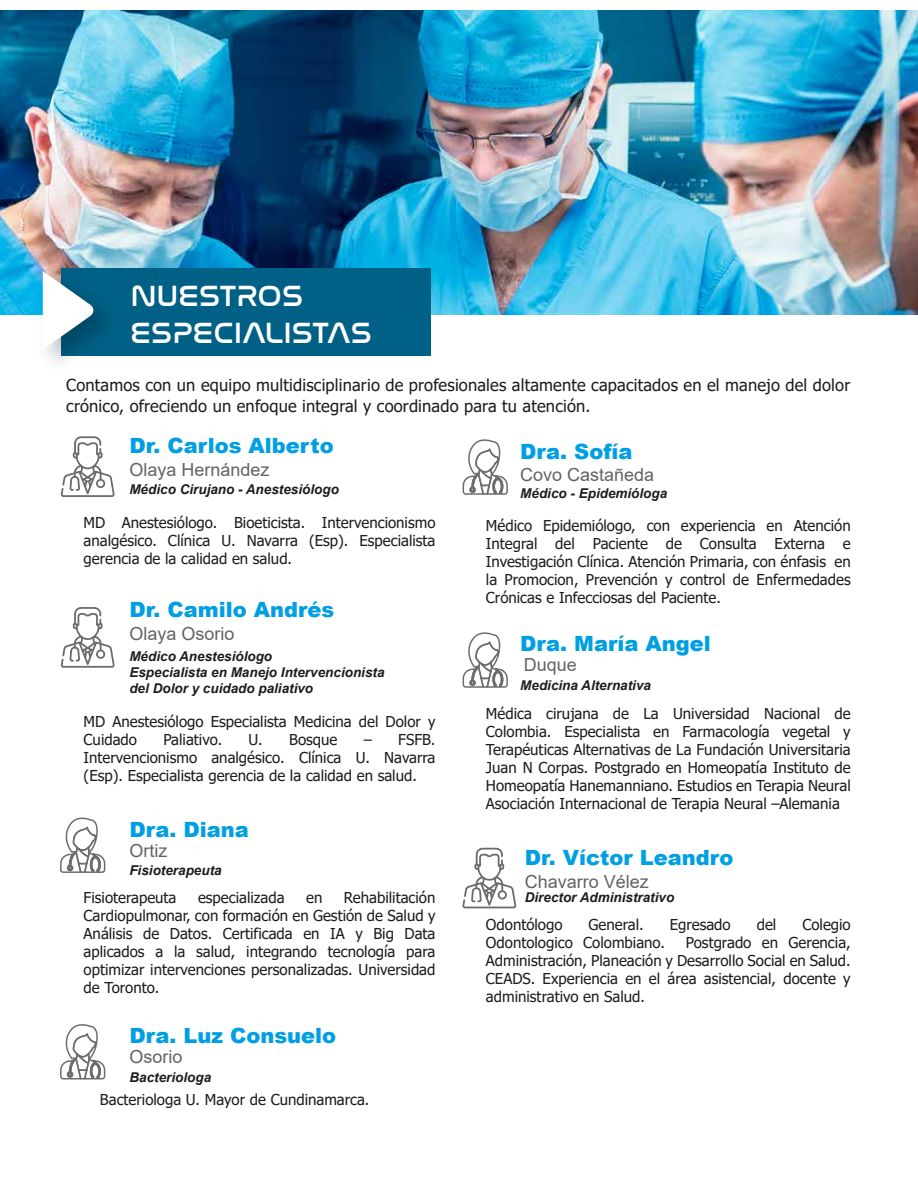
<style>
.page{position:relative;width:918px;height:1188px;background:#fff}
.page>*{position:absolute;margin:0;border:0;box-sizing:border-box;transform-origin:0 0}
.t1{font:30px/36.9px "Nasalization";color:#fff}
.t2{font:900 21px "Arial";color:#009fe3}
.t3{font:18px "Arial";color:#646363}
.t4{font:16.5px/21px "Tahoma";letter-spacing:.01em;color:#1d1d1b}
.t5{font:15px/18px "Tahoma";color:#1d1d1b;text-align:justify}
.t6{font:italic 700 13.5px/16.2px "Arial";color:#1d1d1b}
</style>
<div class="page">
<img style="left:0;top:10px;width:918px;height:305px">
<div style="left:61px;top:268px;width:370px;height:88px;background:#006085"></div>
<img style="left:31px;top:259px;width:96px;height:103px">
<svg style="left:43px;top:271px;width:52px;height:79px"></svg>
<svg style="left:61px;top:436px;width:54px;height:61px"></svg>
<svg style="left:462px;top:848px;width:54px;height:60px"></svg>
<svg style="left:461px;top:231px;width:48px;height:457px"></svg>
<svg style="left:60px;top:607px;width:55px;height:473px"></svg>
<h1 class="t1" style="left:130px;top:273px;width:243px">NUESTROS<br>ESPECIALISTAS</h1>
<p class="t4" style="left:66px;top:375px;width:786px">Contamos con un equipo multidisciplinario de profesionales altamente capacitados en el manejo del dolor crónico, ofreciendo un enfoque integral y coordinado para tu atención.</p>
<h2 class="t2" style="left:129px;top:430px;width:206px">Dr. Carlos Alberto</h2>
<p class="t6" style="left:129px;top:482px;width:211px">Médico Cirujano - Anestesiólogo</p>
<p class="t3" style="left:129px;top:457px;width:142px">Olaya Hernández</p>
<p class="t5" style="left:84px;top:514px;width:353px">MD Anestesiólogo. Bioeticista. Intervencionismo analgésico. Clínica U. Navarra (Esp). Especialista gerencia de la calidad en salud.</p>
<h2 class="t2" style="left:129px;top:595px;width:206px">Dr. Camilo Andrés</h2>
<p class="t6" style="left:129px;top:648px;width:257px">Médico Anestesiólogo<br>Especialista en Manejo Intervencionista del Dolor y cuidado paliativo</p>
<p class="t3" style="left:129px;top:621px;width:107px">Olaya Osorio</p>
<p class="t5" style="left:84px;top:714px;width:353px">MD Anestesiólogo Especialista Medicina del Dolor y<br>Cuidado</p>
<p class="t5" style="left:163px;top:732px;width:60px">Paliativo.</p>
<p class="t5" style="left:249px;top:732px;width:90px">U. Bosque</p>
<p class="t5" style="left:84px;top:732px;width:353px;text-indent:280px">– FSFB.<br>Intervencionismo analgésico. Clínica U. Navarra (Esp). Especialista gerencia de la calidad en salud.</p>
<h2 class="t2" style="left:129px;top:814px;width:121px">Dra. Diana</h2>
<p class="t6" style="left:129px;top:863px;width:94px">Fisioterapeuta</p>
<p class="t5" style="left:84px;top:889px;width:94px">Fisioterapeuta</p>
<p class="t5" style="left:198px;top:889px;width:88px">especializada</p>
<p class="t5" style="left:306px;top:889px;width:18px">en</p>
<p class="t3" style="left:129px;top:838px;width:39px">Ortiz</p>
<p class="t5" style="left:84px;top:889px;width:353px;text-indent:260px">Rehabilitación Cardiopulmonar, con formación en Gestión de Salud y Análisis de Datos. Certificada en IA y Big Data aplicados a la salud, integrando tecnología para optimizar intervenciones personalizadas. Universidad de Toronto.</p>
<h2 class="t2" style="left:129px;top:1020px;width:208px">Dra. Luz Consuelo</h2>
<p class="t6" style="left:129px;top:1069px;width:83px">Bacteriologa</p>
<p class="t5" style="left:100px;top:1091px;width:271px">Bacteriologa U. Mayor de Cundinamarca.</p>
<p class="t3" style="left:129px;top:1044px;width:55px">Osorio</p>
<h2 class="t2" style="left:520px;top:436px;width:114px">Dra. Sofía</h2>
<p class="t6" style="left:520px;top:485px;width:149px">Médico - Epidemióloga</p>
<p class="t3" style="left:520px;top:462px;width:136px">Covo Castañeda</p>
<p class="t5" style="left:486px;top:517px;width:366px">Médico Epidemiólogo, con experiencia en Atención Integral del Paciente de Consulta Externa e Investigación Clínica. Atención Primaria, con énfasis en la Promocion, Prevención y control de Enfermedades Crónicas e Infecciosas del Paciente.</p>
<h2 class="t2" style="left:520px;top:629px;width:192px">Dra. María Angel</h2>
<p class="t6" style="left:520px;top:678px;width:132px">Medicina Alternativa</p>
<p class="t3" style="left:524px;top:653px;width:55px">Duque</p>
<p class="t5" style="left:486px;top:706px;width:366px">Médica cirujana de La Universidad Nacional de Colombia. Especialista en Farmacología vegetal y Terapéuticas Alternativas de La Fundación Universitaria Juan N Corpas. Postgrado en Homeopatía Instituto de Homeopatía Hanemanniano. Estudios en Terapia Neural Asociación Internacional de Terapia Neural –Alemania</p>
<h2 class="t2" style="left:525px;top:842px;width:210px">Dr. Víctor Leandro</h2>
<p class="t6" style="left:525px;top:890px;width:151px">Director Administrativo</p>
<p class="t3" style="left:525px;top:869px;width:126px">Chavarro Vélez</p>
<p class="t5" style="left:486px;top:916px;width:78px">Odontólogo</p>
<p class="t5" style="left:589px;top:916px;width:57px">General.</p>
<p class="t5" style="left:670px;top:916px;width:62px">Egresado</p>
<p class="t5" style="left:757px;top:916px;width:21px">del</p>
<p class="t5" style="left:802px;top:916px;width:50px">Colegio</p>
<p class="t5" style="left:486px;top:934px;width:181px">Odontologico Colombiano.</p>
<p class="t5" style="left:486px;top:934px;width:366px;text-indent:200px">Postgrado en Gerencia, Administración, Planeación y Desarrollo Social en Salud.<br>CEADS. Experiencia en el área asistencial, docente y administrativo en Salud.</p>
</div>
